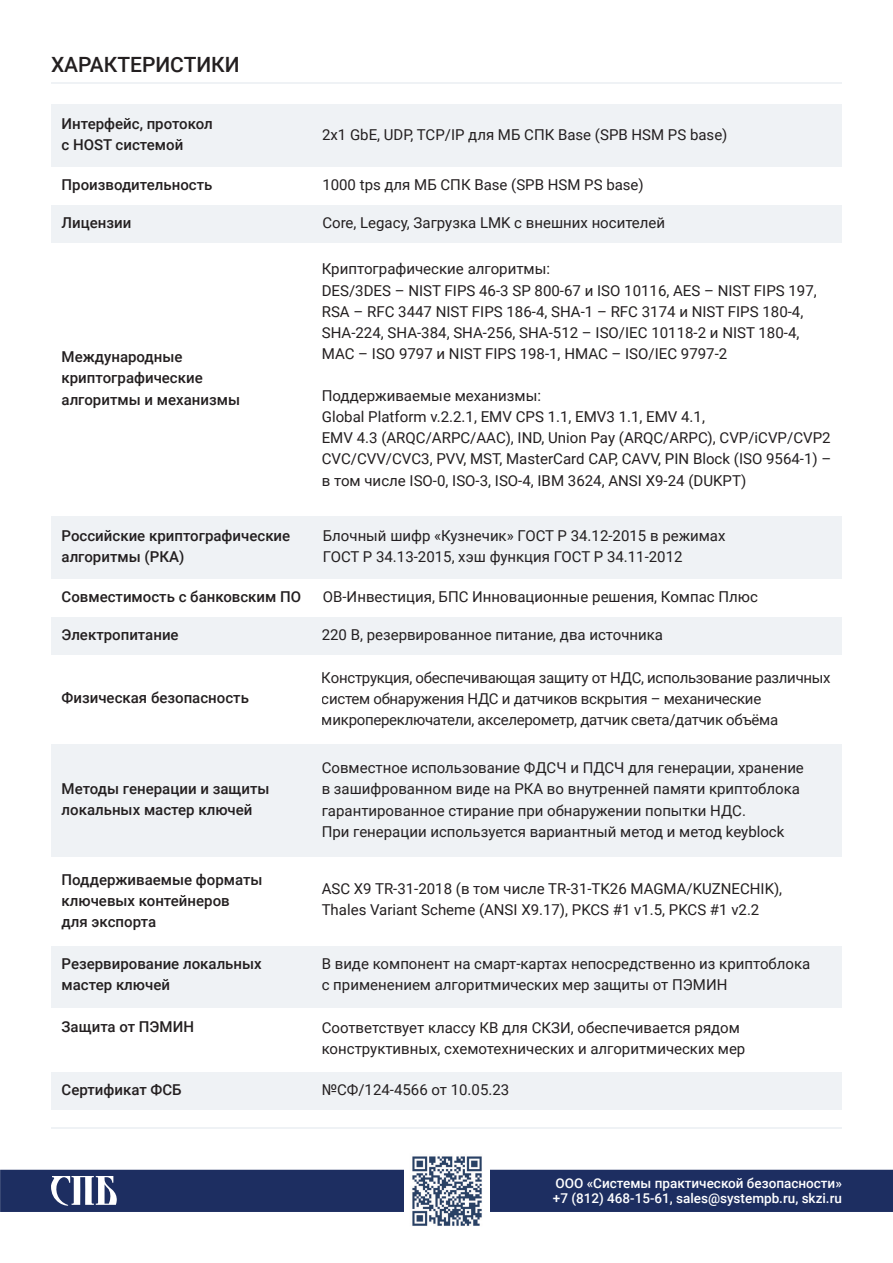
<style>
.page{position:relative;width:893px;height:1263px;background:#fff}
.page>*{position:absolute;margin:0;border:0;box-sizing:border-box;transform-origin:0 0}
.t1{font:500 21px "Roboto";color:#231f20}
.t2{font:15px/21.1px "Roboto";color:#231f20}
.t3{font:500 15px/21.1px "Roboto";color:#231f20}
.t4{font:15px/21.1px "Roboto";letter-spacing:-.02em;color:#231f20}
.t5{font:500 13.5px/15px "Roboto";color:#fff}
</style>
<div class="page">
<div style="left:51px;top:104px;width:791px;height:63px;background:#eff2f5"></div>
<div style="left:51px;top:205px;width:791px;height:38px;background:#eff2f5"></div>
<div style="left:51px;top:515px;width:791px;height:64px;background:#eff2f5"></div>
<div style="left:51px;top:617px;width:791px;height:38px;background:#eff2f5"></div>
<div style="left:51px;top:743px;width:791px;height:114px;background:#eff2f5"></div>
<div style="left:51px;top:945px;width:790px;height:64px;background:#eff2f5"></div>
<div style="left:51px;top:857px;width:791px;height:89px;background:#fff"></div>
<hr style="left:51px;top:1127px;width:791px;height:1px;background:#eff2f5">
<div style="left:51px;top:1072px;width:791px;height:38px;background:#eff2f5"></div>
<div style="left:0;top:1170px;width:893px;height:42px;background:#1d2e61"></div>
<hr style="left:51px;top:82px;width:791px;height:2px;background:#eff2f5">
<img style="left:404px;top:1156px;width:85px;height:70px">
<h1 class="t1" style="left:51px;top:50px;width:190px">ХАРАКТЕРИСТИКИ</h1>
<p class="t3" style="left:62px;top:113px;width:153px">Интерфейс, протокол с HOST системой</p>
<p class="t3" style="left:62px;top:174px;width:152px">Производительность</p>
<p class="t3" style="left:62px;top:212px;width:71px">Лицензии</p>
<p class="t3" style="left:62px;top:346px;width:180px">Международные криптографические алгоритмы и механизмы</p>
<p class="t3" style="left:62px;top:525px;width:230px">Российские криптографические алгоритмы (РКА)</p>
<p class="t3" style="left:62px;top:585px;width:241px">Совместимость с банковским ПО</p>
<p class="t3" style="left:62px;top:623px;width:119px">Электропитание</p>
<p class="t3" style="left:62px;top:687px;width:189px">Физическая безопасность</p>
<p class="t3" style="left:62px;top:777px;width:210px">Методы генерации и защиты локальных мастер ключей</p>
<p class="t3" style="left:62px;top:868px;width:203px">Поддерживаемые форматы ключевых контейнеров<br>для экспорта</p>
<p class="t3" style="left:62px;top:953px;width:202px">Резервирование локальных мастер ключей</p>
<p class="t3" style="left:62px;top:1016px;width:134px">Защита от ПЭМИН</p>
<p class="t2" style="left:322px;top:123px;width:407px">2x1 GbE, UDP, TCP/IP для МБ СПК Base (SPB HSM PS base)</p>
<p class="t2" style="left:322px;top:174px;width:323px">1000 tps для МБ СПК Base (SPB HSM PS base)</p>
<p class="t2" style="left:322px;top:212px;width:344px">Core, Legacy, Загрузка LMK с внешних носителей</p>
<p class="t2" style="left:322px;top:258px;width:496px">Криптографические алгоритмы:<br>DES/3DES – NIST FIPS 46-3 SP 800-67 и ISO 10116, AES – NIST FIPS 197, RSA – RFC 3447 NIST FIPS 186-4, SHA-1 – RFC 3174 и NIST FIPS 180-4, SHA-224, SHA-384, SHA-256, SHA-512 – ISO/IEC 10118-2 и NIST 180-4, MAC – ISO 9797 и NIST FIPS 198-1, HMAC – ISO/IEC 9797-2</p>
<p class="t2" style="left:322px;top:385px;width:511px">Поддерживаемые механизмы:<br>Global Platform v.2.2.1, EMV CPS 1.1, EMV3 1.1, EMV 4.1,<br>EMV 4.3 (ARQC/ARPC/AAC), IND, Union Pay (ARQC/ARPC), CVP/iCVP/CVP2<br>CVC/CVV/CVC3, PVV, MST, MasterCard CAP, CAVV, PIN Block (ISO 9564-1) – в том числе ISO-0, ISO-3, ISO-4, IBM 3624, ANSI X9-24 (DUKPT)</p>
<p class="t2" style="left:323px;top:525px;width:404px">Блочный шифр «Кузнечик» ГОСТ Р 34.12-2015 в режимах<br>ГОСТ Р 34.13-2015, хэш функция ГОСТ Р 34.11-2012</p>
<p class="t2" style="left:323px;top:585px;width:436px">ОВ-Инвестиция, БПС Инновационные решения, Компас Плюс</p>
<p class="t2" style="left:322px;top:623px;width:343px">220 В, резервированное питание, два источника</p>
<p class="t4" style="left:322px;top:666px;width:510px">Конструкция, обеспечивающая защиту от НДС, использование различных систем обнаружения НДС и датчиков вскрытия – механические микропереключатели, акселерометр, датчик света/датчик объёма</p>
<p class="t2" style="left:322px;top:757px;width:484px">Совместное использование ФДСЧ и ПДСЧ для генерации, хранение в зашифрованном виде на РКА во внутренней памяти криптоблока гарантированное стирание при обнаружении попытки НДС.<br>При генерации используется вариантный метод и метод keyblock</p>
<p class="t2" style="left:322px;top:877px;width:462px">ASC X9 TR-31-2018 (в том числе TR-31-TK26 MAGMA/KUZNECHIK),<br>Thales Variant Scheme (ANSI X9.17), PKCS #1 v1.5, PKCS #1 v2.2</p>
<p class="t2" style="left:322px;top:953px;width:490px">В виде компонент на смарт-картах непосредственно из криптоблока с применением алгоритмических мер защиты от ПЭМИН</p>
<p class="t2" style="left:322px;top:1016px;width:425px">Соответствует классу КВ для СКЗИ, обеспечивается рядом конструктивных, схемотехнических и алгоритмических мер</p>
<p class="t3" style="left:62px;top:1078px;width:122px">Сертификат ФСБ</p>
<p class="t2" style="left:322px;top:1078px;width:189px">№СФ/124-4566 от 10.05.23</p>
<p class="t5" style="left:553px;top:1175px;width:291px">ООО «Системы практической безопасности» +7 (812) 468-15-61, sales@systempb.ru, skzi.ru</p>
</div>
